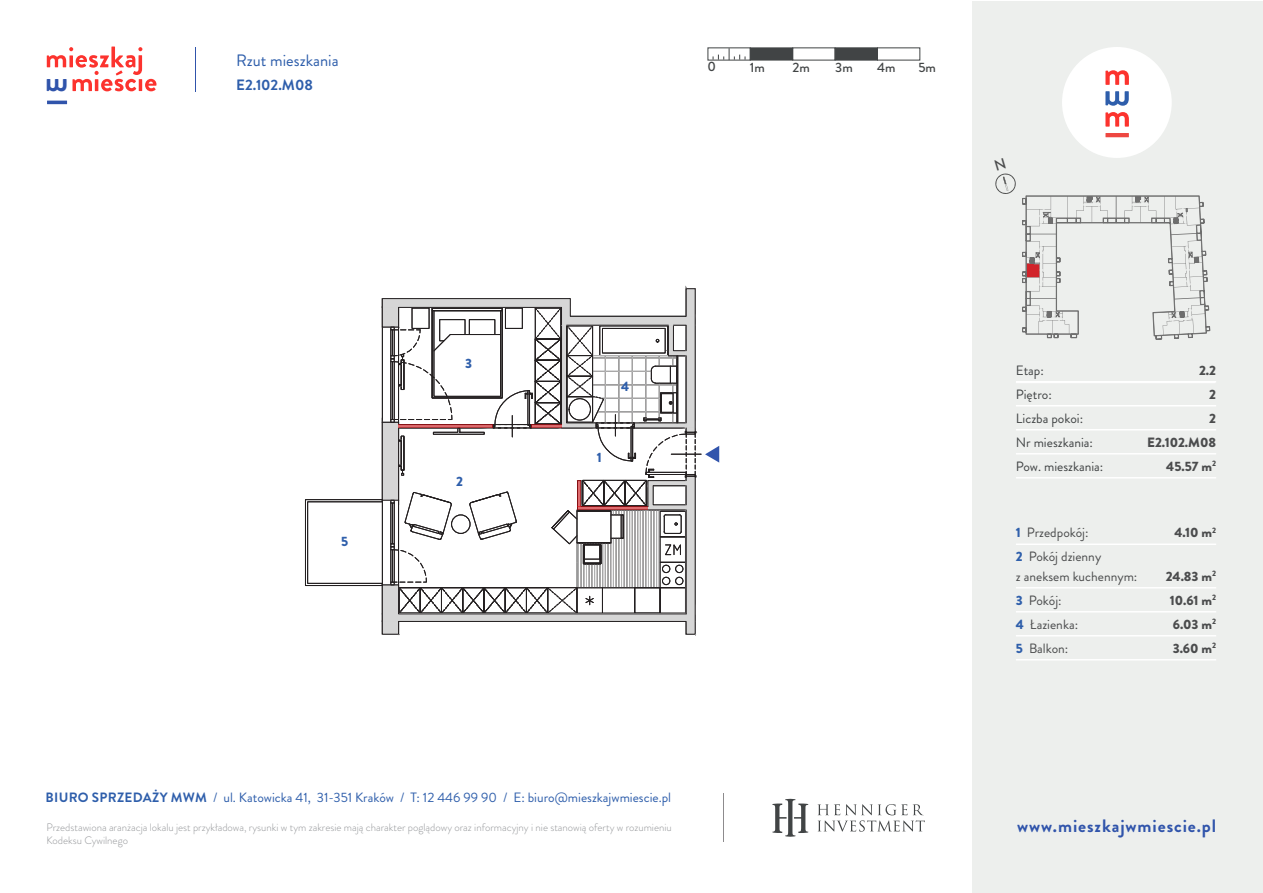
<style>
.page{position:relative;width:1263px;height:893px;background:#fff}
.page>*{position:absolute;margin:0;border:0;box-sizing:border-box;transform-origin:0 0}
.t1{font:700 18px "Brandon Grotesque";letter-spacing:.05em;color:#3054ab}
.t2{font:16.5px "Brandon Grotesque";color:#2e5eab}
.t3{font:700 15px "Brandon Grotesque";color:#2e5eab}
.t4{font:13.5px "Brandon Grotesque";color:#2e5eab}
.t5{font:13.5px "Brandon Grotesque";color:#4b4c4d}
.t6{font:900 13.5px "Brandon Grotesque";color:#4b4c4d}
.t7{font:13.5px "Brandon Grotesque";color:#414445}
.t8{font:500 13.5px "Brandon Grotesque";color:#414445}
.t9{font:900 13.5px "Brandon Grotesque";color:#2f5fab}
.t10{font:300 10.8px "Brandon Grotesque";color:#939598}
.s1{font-weight:700}
.s2{font-weight:900;color:#2f5fab}
</style>
<div class="page">
<svg style="left:305px;top:287px;width:414px;height:348px"></svg>
<hr style="left:399px;top:425px;width:94px;height:3px;background:#e70006">
<hr style="left:531px;top:425px;width:31px;height:3px;background:#e70006">
<svg style="left:577px;top:506px;width:71px;height:4px"></svg>
<svg style="left:577px;top:480px;width:4px;height:26px"></svg>
<div style="left:972px;top:1px;width:291px;height:891px;background:#edefed"></div>
<div style="left:1062px;top:47px;width:110px;height:111px;background:#fff;border-radius:50%"></div>
<svg style="left:1105px;top:112px;width:24px;height:15px"></svg>
<svg style="left:1105px;top:70px;width:24px;height:15px"></svg>
<svg style="left:1105px;top:91px;width:24px;height:15px"></svg>
<hr style="left:1105px;top:133px;width:24px;height:4px;background:#ee4741">
<hr style="left:1016px;top:381px;width:200px;height:1px;background:#fff">
<hr style="left:1016px;top:405px;width:200px;height:1px;background:#fff">
<hr style="left:1016px;top:429px;width:200px;height:1px;background:#fff">
<hr style="left:1016px;top:453px;width:200px;height:1px;background:#fff">
<hr style="left:1016px;top:477px;width:200px;height:1px;background:#fff">
<hr style="left:1016px;top:543px;width:200px;height:2px;background:#fff">
<hr style="left:1016px;top:587px;width:200px;height:1px;background:#fff">
<hr style="left:1016px;top:611px;width:200px;height:1px;background:#fff">
<hr style="left:1016px;top:635px;width:200px;height:1px;background:#fff">
<hr style="left:1016px;top:659px;width:200px;height:1px;background:#fff">
<hr style="left:1016px;top:382px;width:199px;height:1px;background:#fff">
<svg style="left:772px;top:799px;width:36px;height:38px"></svg>
<svg style="left:817px;top:804px;width:108px;height:28px"></svg>
<hr style="left:723px;top:794px;width:1px;height:48px;background:#8d8b8d">
<hr style="left:47px;top:101px;width:20px;height:3px;background:#3054ab">
<hr style="left:195px;top:47px;width:1px;height:44px;background:#3054ab">
<div style="left:750px;top:48px;width:43px;height:12px;background:#414445"></div>
<div style="left:835px;top:47px;width:43px;height:13px;background:#414445;border:1px solid #414445"></div>
<svg style="left:713px;top:48px;width:33px;height:12px"></svg>
<svg style="left:1022px;top:196px;width:188px;height:143px"></svg>
<svg style="left:47px;top:47px;width:109px;height:45px"></svg>
<svg style="left:995px;top:173px;width:21px;height:21px"></svg>
<p class="t2" style="left:236px;top:49px;width:104px">Rzut mieszkania</p>
<p class="t3" style="left:236px;top:74px;width:78px">E2.102.M08</p>
<p class="t8" style="left:707px;top:57px;width:10px">0</p>
<p class="t8" style="left:750px;top:58px;width:17px">1m</p>
<p class="t8" style="left:792px;top:58px;width:19px">2m</p>
<p class="t8" style="left:835px;top:58px;width:19px">3m</p>
<p class="t8" style="left:877px;top:58px;width:20px">4m</p>
<p class="t8" style="left:918px;top:58px;width:19px">5m</p>
<p class="t9" style="left:341px;top:532px;width:9px">5</p>
<p class="t9" style="left:465px;top:354px;width:8px">3</p>
<p class="t9" style="left:456px;top:471px;width:8px">2</p>
<p class="t9" style="left:621px;top:377px;width:10px">4</p>
<p class="t9" style="left:597px;top:448px;width:7px">1</p>
<p class="t4" style="left:46px;top:788px;width:627px"><span class="s1">BIURO SPRZEDAŻY MWM</span> / ul. Katowicka 41, 31-351 Kraków / T: 12 446 99 90 / E: biuro@mieszkajwmiescie.pl</p>
<p class="t7" style="left:1016px;top:361px;width:29px">Etap:</p>
<p class="t6" style="left:1199px;top:360px;width:19px">2.2</p>
<p class="t7" style="left:1016px;top:385px;width:37px">Piętro:</p>
<p class="t6" style="left:1209px;top:384px;width:8px">2</p>
<p class="t7" style="left:1016px;top:409px;width:69px">Liczba pokoi:</p>
<p class="t6" style="left:1209px;top:408px;width:8px">2</p>
<p class="t7" style="left:1016px;top:433px;width:79px">Nr mieszkania:</p>
<p class="t6" style="left:1147px;top:432px;width:71px">E2.102.M08</p>
<p class="t7" style="left:1016px;top:457px;width:89px">Pow. mieszkania:</p>
<p class="t6" style="left:1166px;top:456px;width:51px">45.57 m<sup>2</sup></p>
<p class="t5" style="left:1016px;top:523px;width:74px"><span class="s2">1</span> Przedpokój:</p>
<p class="t6" style="left:1174px;top:523px;width:43px">4.10 m<sup>2</sup></p>
<p class="t5" style="left:1016px;top:547px;width:87px"><span class="s2">2</span> Pokój dzienny</p>
<p class="t5" style="left:1016px;top:567px;width:123px">z aneksem kuchennym:</p>
<p class="t6" style="left:1166px;top:566px;width:52px">24.83 m<sup>2</sup></p>
<p class="t5" style="left:1016px;top:591px;width:47px"><span class="s2">3</span> Pokój:</p>
<p class="t6" style="left:1170px;top:590px;width:48px">10.61 m<sup>2</sup></p>
<p class="t5" style="left:1016px;top:615px;width:64px"><span class="s2">4</span> Łazienka:</p>
<p class="t6" style="left:1173px;top:614px;width:45px">6.03 m<sup>2</sup></p>
<p class="t5" style="left:1016px;top:639px;width:54px"><span class="s2">5</span> Balkon:</p>
<p class="t6" style="left:1173px;top:638px;width:45px">3.60 m<sup>2</sup></p>
<p class="t10" style="left:47px;top:819px;width:627px">Przedstawiona aranżacja lokalu jest przykładowa, rysunki w tym zakresie mają charakter poglądowy oraz informacyjny i nie stanowią oferty w rozumieniu</p>
<p class="t1" style="left:1017px;top:813px;width:201px">www.mieszkajwmiescie.pl</p>
<p class="t10" style="left:47px;top:832px;width:83px">Kodeksu Cywilnego</p>
</div>
